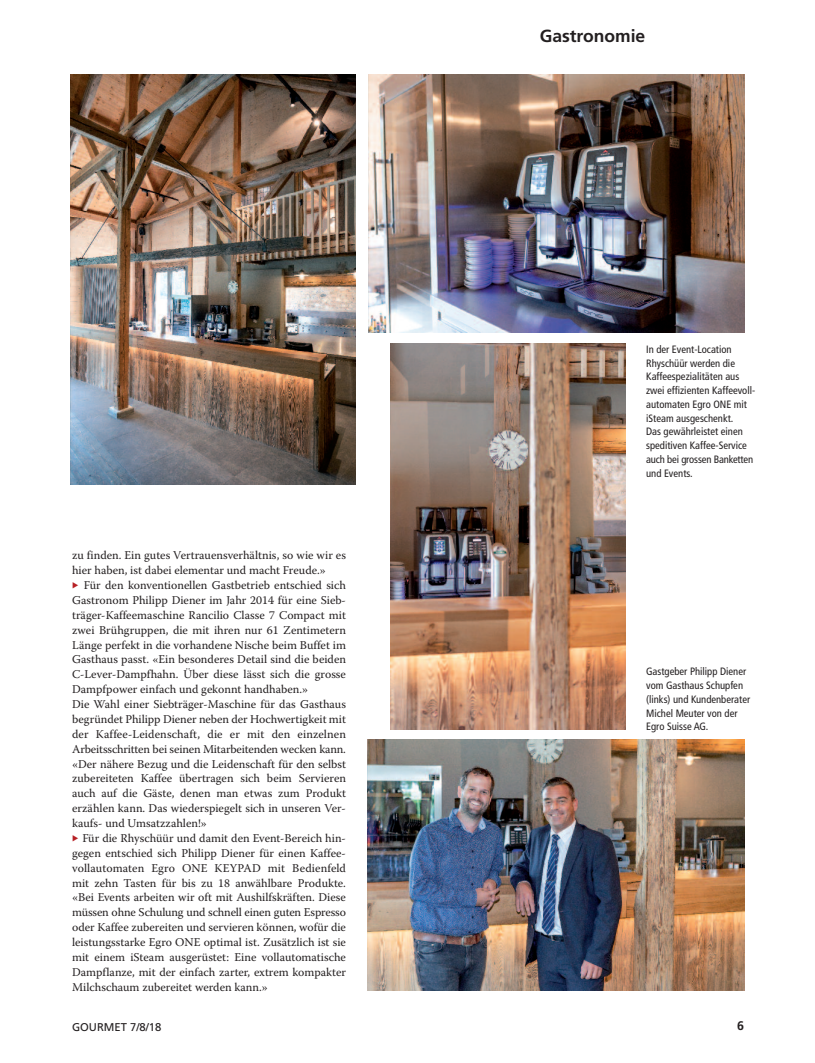
<style>
.page{position:relative;width:815px;height:1063px;background:#fff}
.page>*{position:absolute;margin:0;border:0;box-sizing:border-box;transform-origin:0 0}
.t1{font:700 17.5px "Frutiger";color:#231f20}
.t2{font:700 12.5px "Frutiger";color:#231f20}
.t3{font:11.88px/14.9px "Warnock Pro";color:#231f20}
.t4{font:11.25px "Frutiger";color:#231f20}
.t5{font:condensed 10.62px/13.8px "Frutiger";color:#231f20}
.s1{color:#b72025}
</style>
<div class="page">
<img style="left:390px;top:344px;width:236px;height:386px">
<img style="left:368px;top:740px;width:376px;height:250px">
<img style="left:71px;top:74px;width:285px;height:411px">
<img style="left:369px;top:74px;width:375px;height:258px">
<p class="t3" style="left:72px;top:549px;width:275px">zu finden. Ein gutes Vertrauensverhältnis, so wie wir es hier haben, ist dabei elementar und macht Freude.»</p>
<p class="t3" style="left:72px;top:579px;width:275px"><span class="s1">◆</span> Für den konventionellen Gastbetrieb entschied sich Gastronom Philipp Diener im Jahr 2014 für eine Sieb&shy;träger-Kaffeemaschine Rancilio Classe 7 Compact mit zwei Brühgruppen, die mit ihren nur 61 Zentimetern Länge perfekt in die vorhandene Nische beim Buffet im Gasthaus passt. «Ein besonderes Detail sind die beiden C-Lever-Dampfhahn. Über diese lässt sich die grosse Dampfpower einfach und gekonnt handhaben.»<br>Die Wahl einer Siebträger-Maschine für das Gasthaus begründet Philipp Diener neben der Hochwertigkeit mit der Kaffee-Leidenschaft, die er mit den einzelnen Arbeitsschritten bei seinen Mitarbeitenden wecken kann. «Der nähere Bezug und die Leidenschaft für den selbst zubereiteten Kaffee übertragen sich beim Servieren auch auf die Gäste, denen man etwas zum Produkt erzählen kann. Das wiederspiegelt sich in unseren Ver&shy;kaufs- und Umsatzzahlen!»</p>
<p class="t3" style="left:72px;top:832px;width:275px;text-align:justify"><span class="s1">◆</span> Für die Rhyschüür und damit den Event-Bereich hin&shy;gegen entschied sich Philipp Diener für einen Kaffee&shy;vollautomaten Egro ONE KEYPAD mit Bedienfeld mit zehn Tasten für bis zu 18 anwählbare Produkte. «Bei Events arbeiten wir oft mit Aushilfskräften. Diese müssen ohne Schulung und schnell einen guten Espresso oder Kaffee zubereiten und servieren können, wofür die leistungsstarke Egro ONE optimal ist. Zusätzlich ist sie mit einem iSteam ausgerüstet: Eine vollautomatische Dampflanze, mit der einfach zarter, extrem kompakter Milchschaum zubereitet werden kann.»</p>
<p class="t4" style="left:72px;top:1022px;width:91px">GOURMET 7/8/18</p>
<h1 class="t1" style="left:540px;top:28px;width:107px">Gastronomie</h1>
<p class="t5" style="left:646px;top:343px;width:111px">In der Event-Location<br>Rhyschüür werden die<br>Kaffeespezialitäten aus zwei effizienten Kaffeevoll&shy;automaten Egro ONE mit iSteam ausgeschenkt.<br>Das gewährleistet einen speditiven Kaffee-Service auch bei grossen Banketten und Events.</p>
<p class="t5" style="left:646px;top:666px;width:106px">Gastgeber Philipp Diener vom Gasthaus Schupfen (links) und Kundenberater<br>Michel Meuter von der<br>Egro Suisse AG.</p>
<p class="t2" style="left:737px;top:1021px;width:8px">6</p>
</div>
